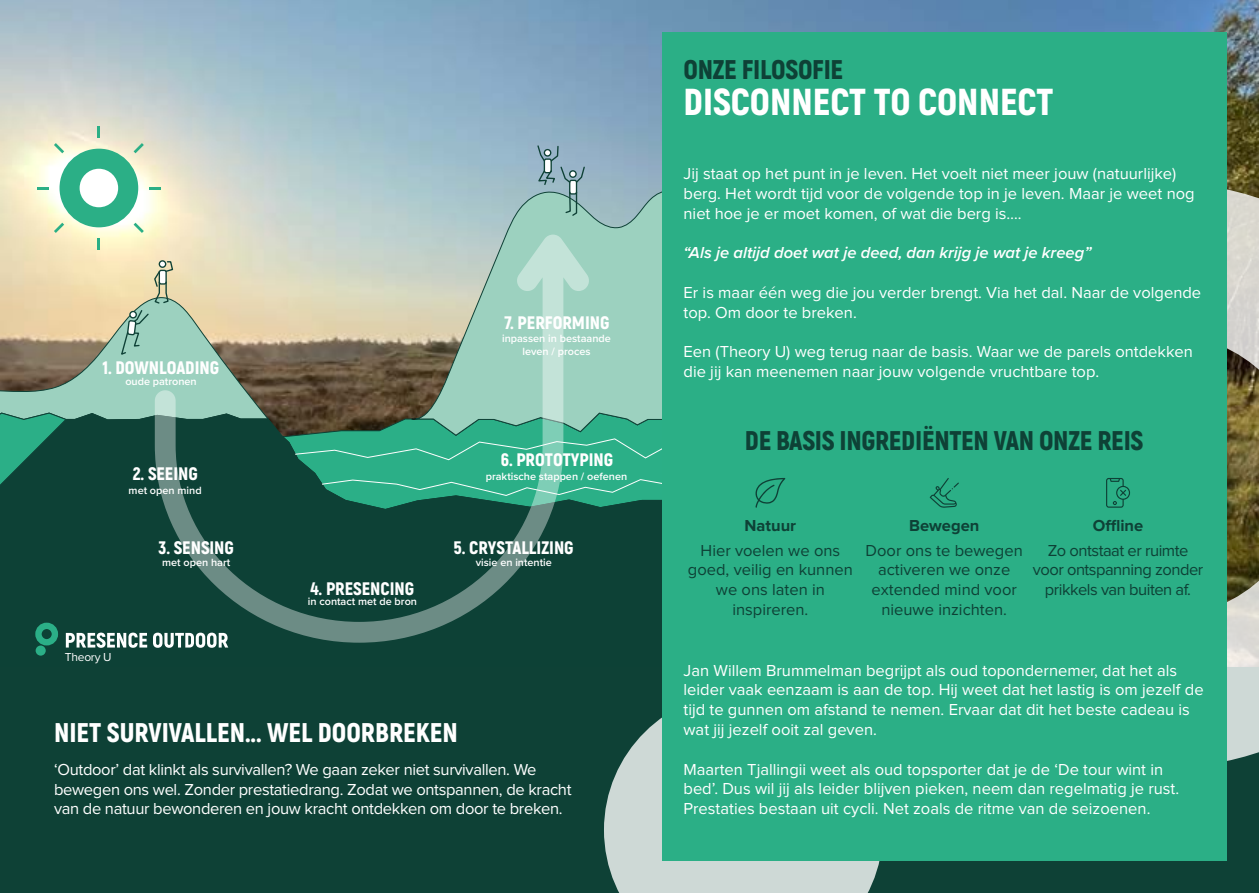
<style>
.page{position:relative;width:1259px;height:893px;background:#fff}
.page>*{position:absolute;margin:0;border:0;box-sizing:border-box;transform-origin:0 0}
.t1{font:900 37.5px "Akrobat";color:#fff}
.t2{font:900 27px "Akrobat";letter-spacing:-.01em;color:#0e4136}
.t3{font:900 27px "Akrobat";color:#fff}
.t4{font:900 18.15px "Akrobat";color:#fff}
.t5{font:16.5px/19.8px "Proxima Nova";color:#fff}
.t6{font:16.5px/19.8px "Proxima Nova";letter-spacing:-.02em;color:#fff}
.t7{font:16.5px/19.8px "Proxima Nova";color:#0e4136;text-align:center}
.t8{font:16.5px/19.8px "Proxima Nova";letter-spacing:-.03em;color:#0e4136;text-align:center}
.t9{font:italic 600 16.5px "Proxima Nova";color:#fff}
.t10{font:700 16.5px "Proxima Nova";color:#0e4136}
.t11{font:12px "Proxima Nova";letter-spacing:-.02em;color:#fff}
.t12{font:600 10.8px/13px "Proxima Nova";color:#fff;text-align:center}
</style>
<div class="page">
<img style="left:0;top:0;width:1259px;height:260px">
<svg style="left:37px;top:187px;width:11px;height:2px"></svg>
<svg style="left:54px;top:126px;width:107px;height:124px"></svg>
<div style="left:0;top:510px;width:662px;height:158px;background:#0d4136"></div>
<svg style="left:403px;top:190px;width:259px;height:222px;background:#9eccc1"></svg>
<svg style="left:589px;top:412px;width:73px;height:98px;background:#34a986"></svg>
<svg style="left:0;top:260px;width:155px;height:265px;background:#75927a"></svg>
<svg style="left:536px;top:144px;width:50px;height:73px;background:#8eb2b6"></svg>
<svg style="left:155px;top:235px;width:434px;height:408px;background:#618b78"></svg>
<svg style="left:66px;top:633px;width:81px;height:15px"></svg>
<svg style="left:153px;top:633px;width:75px;height:15px"></svg>
<div style="left:35px;top:623px;width:23px;height:22px;border:6px solid #2baf87;border-radius:50%"></div>
<div style="left:36px;top:645px;width:10px;height:11px;background:#2baf87;border-radius:50%"></div>
<div style="left:0;top:668px;width:1259px;height:225px;background:#0e4136"></div>
<svg style="left:604px;top:717px;width:279px;height:176px;background:#aec1bc"></svg>
<svg style="left:1226px;top:183px;width:33px;height:585px;background:#9e9f87"></svg>
<div style="left:662px;top:32px;width:564px;height:828px;background:#2baf86"></div>
<svg style="left:755px;top:478px;width:30px;height:30px"></svg>
<svg style="left:929px;top:478px;width:30px;height:30px"></svg>
<svg style="left:1106px;top:478px;width:24px;height:30px"></svg>
<p class="t4" style="left:505px;top:311px;width:106px">7. PERFORMING</p>
<p class="t4" style="left:102px;top:355px;width:118px">1. DOWNLOADING</p>
<p class="t12" style="left:125px;top:375px;width:73px">oude patronen</p>
<p class="t4" style="left:133px;top:462px;width:67px">2. SEEING</p>
<p class="t12" style="left:129px;top:484px;width:74px">met open mind</p>
<p class="t12" style="left:502px;top:332px;width:110px">inpassen in bestaande leven / proces</p>
<p class="t4" style="left:501px;top:448px;width:114px">6. PROTOTYPING</p>
<p class="t12" style="left:486px;top:469px;width:143px">praktische stappen / oefenen</p>
<p class="t4" style="left:158px;top:536px;width:77px">3. SENSING</p>
<p class="t4" style="left:453px;top:536px;width:121px">5. CRYSTALLIZING</p>
<p class="t4" style="left:310px;top:576px;width:105px">4. PRESENCING</p>
<p class="t12" style="left:476px;top:555px;width:78px">visie en intentie</p>
<p class="t12" style="left:162px;top:555px;width:70px">met open hart</p>
<p class="t11" style="left:65px;top:651px;width:48px">Theory U</p>
<p class="t12" style="left:308px;top:594px;width:111px">in contact met de bron</p>
<h2 class="t3" style="left:54px;top:715px;width:405px">NIET SURVIVALLEN... WEL DOORBREKEN</h2>
<p class="t6" style="left:54px;top:760px;width:519px">‘Outdoor’ dat klinkt als survivallen? We gaan zeker niet survivallen. We bewegen ons wel. Zonder prestatiedrang. Zodat we ontspannen, de kracht van de natuur bewonderen en jouw kracht ontdekken om door te breken.</p>
<h2 class="t2" style="left:683px;top:52px;width:161px">ONZE FILOSOFIE</h2>
<h1 class="t1" style="left:683px;top:77px;width:371px">DISCONNECT TO CONNECT</h1>
<p class="t5" style="left:683px;top:164px;width:513px">Jij staat op het punt in je leven. Het voelt niet meer jouw (natuurlijke) berg. Het wordt tijd voor de volgende top in je leven. Maar je weet nog niet hoe je er moet komen, of wat die berg is….</p>
<p class="t9" style="left:683px;top:240px;width:409px">“Als je altijd doet wat je deed, dan krijg je wat je kreeg”</p>
<p class="t5" style="left:683px;top:283px;width:519px">Er is maar één weg die jou verder brengt. Via het dal. Naar de volgende top. Om door te breken.</p>
<p class="t5" style="left:683px;top:342px;width:511px">Een (Theory U) weg terug naar de basis. Waar we de parels ontdekken die jij kan meenemen naar jouw volgende vruchtbare top.</p>
<h2 class="t2" style="left:745px;top:423px;width:400px">DE BASIS INGREDIËNTEN VAN ONZE REIS</h2>
<p class="t10" style="left:744px;top:518px;width:53px">Natuur</p>
<p class="t7" style="left:688px;top:541px;width:166px">Hier voelen we ons goed, veilig en kunnen we ons laten in inspireren.</p>
<p class="t10" style="left:909px;top:518px;width:72px">Bewegen</p>
<p class="t7" style="left:865px;top:541px;width:159px">Door ons te bewegen activeren we onze extended mind voor nieuwe inzichten.</p>
<p class="t10" style="left:1092px;top:518px;width:52px">Offline</p>
<p class="t8" style="left:1033px;top:541px;width:172px">Zo ontstaat er ruimte voor ontspanning zonder prikkels van buiten af.</p>
<p class="t5" style="left:683px;top:661px;width:521px">Jan Willem Brummelman begrijpt als oud topondernemer, dat het als leider vaak eenzaam is aan de top. Hij weet dat het lastig is om jezelf de tijd te gunnen om afstand te nemen. Ervaar dat dit het beste cadeau is wat jij jezelf ooit zal geven.</p>
<p class="t5" style="left:683px;top:760px;width:497px">Maarten Tjallingii weet als oud topsporter dat je de ‘De tour wint in bed’. Dus wil jij als leider blijven pieken, neem dan regelmatig je rust.<br>Prestaties bestaan uit cycli. Net zoals de ritme van de seizoenen.</p>
</div>
